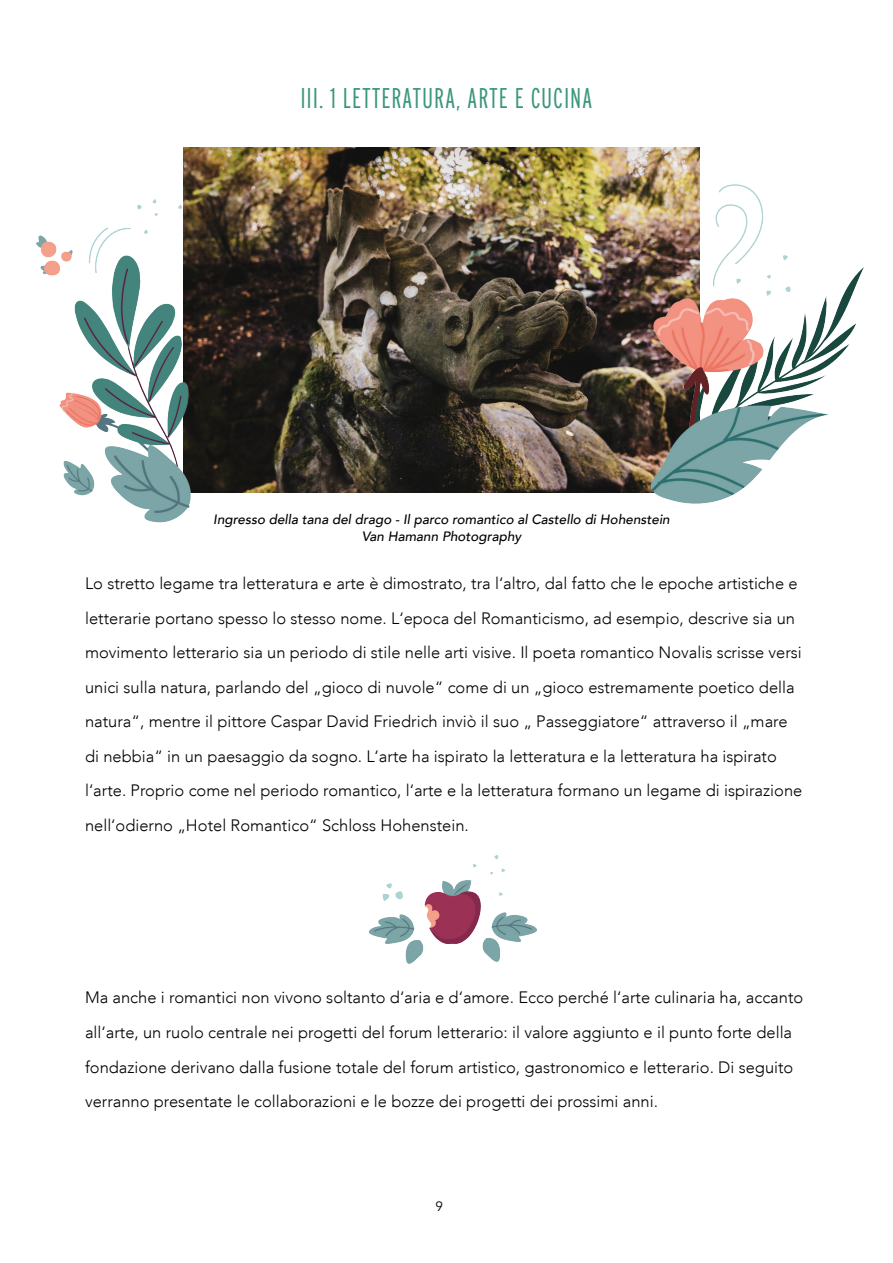
<style>
.page{position:relative;width:893px;height:1263px;background:#fff}
.page>*{position:absolute;margin:0;border:0;box-sizing:border-box;transform-origin:0 0}
.t1{font:300 28.5px "Interstate Compressed";letter-spacing:.03em;color:#3b967d}
.t2{font:300 16.5px/34.5px "Avenir LT";color:#000}
.t3{font:italic 500 13.5px/16.2px "Avenir LT";color:#000;text-align:center}
.t4{font:13.5px "Avenir";color:#000}
</style>
<div class="page">
<img style="left:183px;top:148px;width:517px;height:37px">
<img style="left:37px;top:185px;width:826px;height:778px">
<h1 class="t1" style="left:300px;top:82px;width:294px">III. 1 LETTERATURA, ARTE E CUCINA</h1>
<p class="t3" style="left:213px;top:512px;width:458px">Ingresso della tana del drago - Il parco romantico al Castello di Hohenstein<br>Van Hamann Photography</p>
<p class="t2" style="left:85px;top:566px;width:719px">Lo stretto legame tra letteratura e arte è dimostrato, tra l‘altro, dal fatto che le epoche artistiche e letterarie portano spesso lo stesso nome. L‘epoca del Romanticismo, ad esempio, descrive sia un movimento letterario sia un periodo di stile nelle arti visive. Il poeta romantico Novalis scrisse versi unici sulla natura, parlando del „gioco di nuvole“ come di un „gioco estremamente poetico della natura“, mentre il pittore Caspar David Friedrich inviò il suo „ Passeggiatore“ attraverso il „mare di nebbia“ in un paesaggio da sogno. L‘arte ha ispirato la letteratura e la letteratura ha ispirato l‘arte. Proprio come nel periodo romantico, l‘arte e la letteratura formano un legame di ispirazione nell‘odierno „Hotel Romantico“ Schloss Hohenstein.</p>
<p class="t2" style="left:85px;top:980px;width:720px">Ma anche i romantici non vivono soltanto d‘aria e d‘amore. Ecco perché l‘arte culinaria ha, accanto all‘arte, un ruolo centrale nei progetti del forum letterario: il valore aggiunto e il punto forte della fondazione derivano dalla fusione totale del forum artistico, gastronomico e letterario. Di seguito verranno presentate le collaborazioni e le bozze dei progetti dei prossimi anni.</p>
<p class="t4" style="left:436px;top:1198px;width:9px">9</p>
</div>
